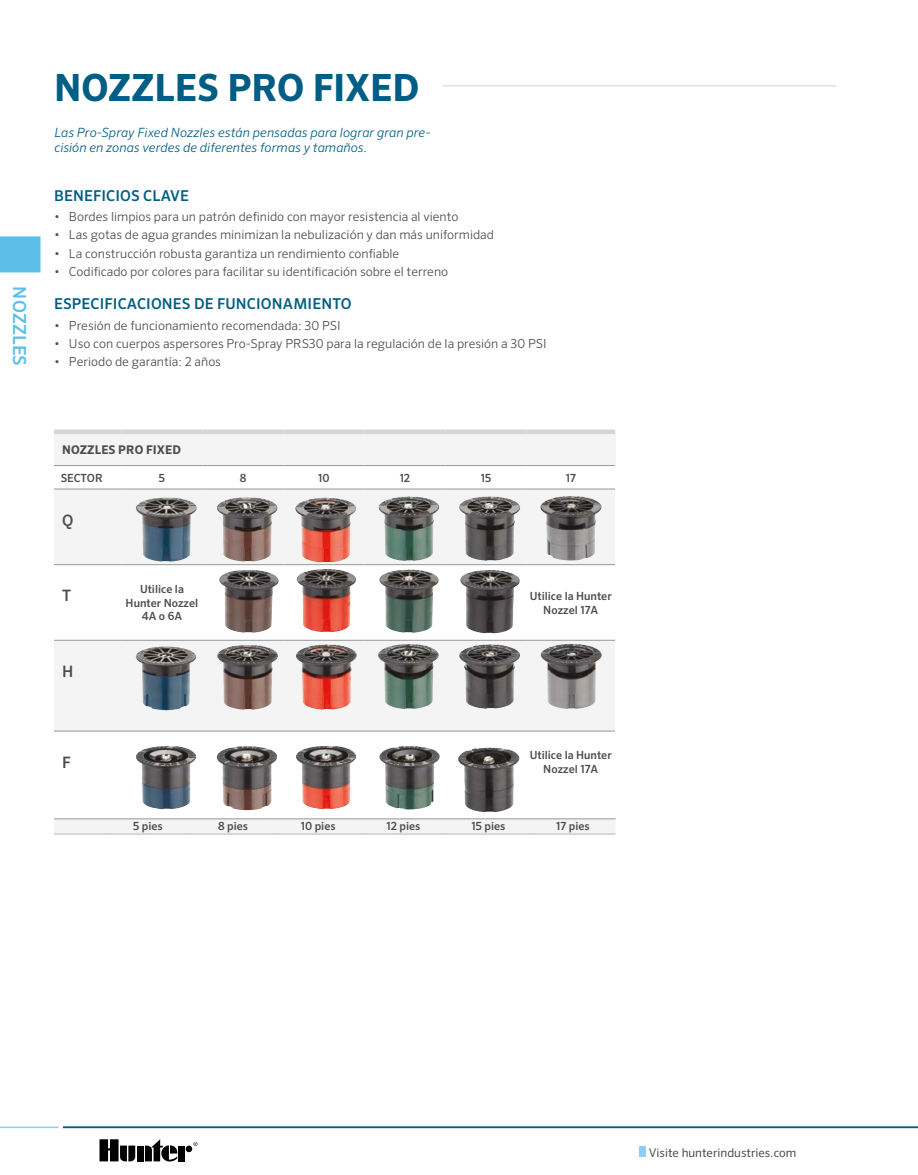
<style>
.page{position:relative;width:918px;height:1175px;background:#fff}
.page>*{position:absolute;margin:0;border:0;box-sizing:border-box;transform-origin:0 0}
.t1{font:700 37.5px "Sero Pro";letter-spacing:-.005em;color:#005d83}
.t2{font:500 18px "Sero Pro";letter-spacing:.01em;color:#5dbee9}
.t3{font:500 15.75px "Sero Pro";color:#4c4d4d}
.t4{font:500 15px "Sero Pro";letter-spacing:.01em;color:#005d83}
.t5{font:italic 300 12.75px/15px "Sero Pro";letter-spacing:.005em;color:#005d83}
.t6{font:300 12.45px "Sero Pro";color:#4c4d4d}
.t7{font:12px "Sero Pro";color:#4c4d4d}
.t8{font:700 12px "Sero Pro";letter-spacing:.01em;color:#4c4d4d}
.t9{font:500 11.25px/13.5px "Sero Pro";color:#4c4d4d;text-align:center}
</style>
<div class="page">
<div style="left:640px;top:1146px;width:6px;height:10px;background:#8dcef2"></div>
<hr style="left:63px;top:1126px;width:855px;height:2px;background:#005d83">
<hr style="left:0;top:1126px;width:58px;height:2px;background:#8dcef2">
<svg style="left:194px;top:1142px;width:3px;height:4px"></svg>
<div style="left:137px;top:1145px;width:7px;height:16px;background:#000"></div>
<div style="left:186px;top:1145px;width:6px;height:7px;background:#000;border-radius:50%"></div>
<div style="left:178px;top:1145px;width:7px;height:16px;background:#000"></div>
<svg style="left:145px;top:1139px;width:32px;height:22px"></svg>
<svg style="left:100px;top:1139px;width:35px;height:22px"></svg>
<div style="left:0;top:236px;width:40px;height:36px;background:#5dbee9"></div>
<hr style="left:55px;top:85px;width:781px;height:1px;background:#d5d2d0">
<div style="left:54px;top:52px;width:389px;height:49px;background:#fff"></div>
<div style="left:54px;top:432px;width:561px;height:33px;background:#f4f4f4"></div>
<svg style="left:54px;top:490px;width:561px;height:74px;fill:#f4f4f4"></svg>
<svg style="left:54px;top:565px;width:561px;height:241px"></svg>
<hr style="left:54px;top:489px;width:68px;height:1px;background:#969798">
<hr style="left:122px;top:489px;width:80px;height:1px;background:#969798">
<hr style="left:202px;top:489px;width:82px;height:1px;background:#969798">
<hr style="left:284px;top:489px;width:80px;height:1px;background:#969798">
<hr style="left:364px;top:489px;width:82px;height:1px;background:#969798">
<hr style="left:446px;top:489px;width:80px;height:1px;background:#969798">
<hr style="left:526px;top:489px;width:89px;height:1px;background:#969798">
<hr style="left:54px;top:564px;width:68px;height:1px;background:#969798">
<hr style="left:122px;top:564px;width:80px;height:1px;background:#969798">
<hr style="left:202px;top:564px;width:82px;height:1px;background:#969798">
<hr style="left:284px;top:564px;width:80px;height:1px;background:#969798">
<hr style="left:364px;top:564px;width:82px;height:1px;background:#969798">
<hr style="left:446px;top:564px;width:80px;height:1px;background:#969798">
<hr style="left:526px;top:564px;width:89px;height:1px;background:#969798">
<hr style="left:122px;top:730px;width:80px;height:1px;background:#969798">
<hr style="left:202px;top:730px;width:82px;height:1px;background:#969798">
<hr style="left:284px;top:730px;width:80px;height:1px;background:#969798">
<hr style="left:54px;top:730px;width:68px;height:1px;background:#969798">
<hr style="left:526px;top:730px;width:89px;height:1px;background:#969798">
<hr style="left:364px;top:730px;width:82px;height:1px;background:#969798">
<hr style="left:446px;top:730px;width:80px;height:1px;background:#969798">
<hr style="left:54px;top:465px;width:68px;height:1px;background:#969798">
<hr style="left:122px;top:465px;width:80px;height:1px;background:#969798">
<hr style="left:202px;top:465px;width:82px;height:1px;background:#969798">
<hr style="left:284px;top:465px;width:80px;height:1px;background:#969798">
<hr style="left:364px;top:465px;width:82px;height:1px;background:#969798">
<hr style="left:446px;top:465px;width:80px;height:1px;background:#969798">
<hr style="left:526px;top:465px;width:89px;height:1px;background:#969798">
<hr style="left:54px;top:640px;width:68px;height:1px;background:#969798">
<hr style="left:122px;top:640px;width:80px;height:1px;background:#969798">
<hr style="left:202px;top:640px;width:82px;height:1px;background:#969798">
<hr style="left:284px;top:640px;width:80px;height:1px;background:#969798">
<hr style="left:364px;top:640px;width:82px;height:1px;background:#969798">
<hr style="left:446px;top:640px;width:80px;height:1px;background:#969798">
<hr style="left:526px;top:640px;width:89px;height:1px;background:#969798">
<div style="left:54px;top:429px;width:68px;height:5px;background:#d4d5d5"></div>
<div style="left:122px;top:429px;width:80px;height:5px;background:#d4d5d5"></div>
<div style="left:202px;top:429px;width:82px;height:5px;background:#d4d5d5"></div>
<div style="left:284px;top:429px;width:80px;height:5px;background:#d4d5d5"></div>
<div style="left:364px;top:429px;width:82px;height:5px;background:#d4d5d5"></div>
<div style="left:446px;top:429px;width:80px;height:5px;background:#d4d5d5"></div>
<div style="left:526px;top:429px;width:89px;height:5px;background:#d4d5d5"></div>
<img style="left:295px;top:497px;width:29px;height:14px">
<img style="left:379px;top:496px;width:30px;height:15px">
<img style="left:459px;top:496px;width:30px;height:16px">
<img style="left:541px;top:496px;width:28px;height:9px">
<img style="left:217px;top:497px;width:30px;height:13px">
<img style="left:145px;top:646px;width:21px;height:3px">
<img style="left:296px;top:644px;width:30px;height:15px">
<img style="left:378px;top:644px;width:30px;height:14px">
<img style="left:459px;top:644px;width:31px;height:13px">
<img style="left:541px;top:644px;width:29px;height:14px">
<img style="left:217px;top:645px;width:31px;height:15px">
<img style="left:144px;top:497px;width:24px;height:3px">
<img style="left:297px;top:569px;width:28px;height:14px">
<img style="left:379px;top:569px;width:29px;height:13px">
<img style="left:460px;top:570px;width:29px;height:14px">
<img style="left:219px;top:570px;width:20px;height:15px">
<img style="left:296px;top:746px;width:32px;height:14px">
<img style="left:136px;top:746px;width:32px;height:14px">
<img style="left:379px;top:746px;width:38px;height:13px">
<img style="left:458px;top:747px;width:32px;height:13px">
<img style="left:217px;top:746px;width:30px;height:14px">
<svg style="left:54px;top:819px;width:562px;height:14px"></svg>
<hr style="left:54px;top:818px;width:51px;height:1px;background:#969798">
<hr style="left:105px;top:818px;width:85px;height:1px;background:#969798">
<hr style="left:190px;top:818px;width:85px;height:1px;background:#969798">
<hr style="left:275px;top:818px;width:85px;height:1px;background:#969798">
<hr style="left:360px;top:818px;width:85px;height:1px;background:#969798">
<hr style="left:445px;top:818px;width:85px;height:1px;background:#969798">
<hr style="left:530px;top:818px;width:86px;height:1px;background:#969798">
<hr style="left:54px;top:833px;width:51px;height:2px;background:#d4d5d5">
<hr style="left:105px;top:833px;width:85px;height:2px;background:#d4d5d5">
<hr style="left:190px;top:833px;width:85px;height:2px;background:#d4d5d5">
<hr style="left:275px;top:833px;width:85px;height:2px;background:#d4d5d5">
<hr style="left:360px;top:833px;width:85px;height:2px;background:#d4d5d5">
<hr style="left:445px;top:833px;width:85px;height:2px;background:#d4d5d5">
<hr style="left:530px;top:833px;width:86px;height:2px;background:#d4d5d5">
<h2 class="t2" style="left:30px;top:286px;width:81px;rotate:90deg">NOZZLES</h2>
<h1 class="t1" style="left:54px;top:65px;width:367px">NOZZLES PRO FIXED</h1>
<p class="t5" style="left:55px;top:125px;width:377px">Las Pro-Spray Fixed Nozzles están pensadas para lograr gran pre&shy;cisión en zonas verdes de diferentes formas y tamaños.</p>
<p class="t4" style="left:54px;top:186px;width:137px">BENEFICIOS CLAVE</p>
<p class="t6" style="left:54px;top:209px;width:406px">• Bordes limpios para un patrón definido con mayor resistencia al viento</p>
<p class="t6" style="left:54px;top:228px;width:442px">• Las gotas de agua grandes minimizan la nebulización y dan más uniformidad</p>
<p class="t6" style="left:54px;top:246px;width:347px">• La construcción robusta garantiza un rendimiento confiable</p>
<p class="t6" style="left:54px;top:264px;width:396px">• Codificado por colores para facilitar su identificación sobre el terreno</p>
<p class="t4" style="left:54px;top:295px;width:299px">ESPECIFICACIONES DE FUNCIONAMIENTO</p>
<p class="t6" style="left:54px;top:318px;width:288px">• Presión de funcionamiento recomendada: 30 PSI</p>
<p class="t6" style="left:54px;top:336px;width:494px">• Uso con cuerpos aspersores Pro-Spray PRS30 para la regulación de la presión a 30 PSI</p>
<p class="t6" style="left:54px;top:354px;width:168px">• Periodo de garantía: 2 años</p>
<p class="t8" style="left:62px;top:443px;width:120px">NOZZLES PRO FIXED</p>
<p class="t9" style="left:61px;top:471px;width:44px">SECTOR</p>
<p class="t9" style="left:159px;top:471px;width:8px">5</p>
<p class="t9" style="left:240px;top:471px;width:8px">8</p>
<p class="t9" style="left:318px;top:471px;width:13px">10</p>
<p class="t9" style="left:400px;top:471px;width:12px">12</p>
<p class="t9" style="left:481px;top:471px;width:12px">15</p>
<p class="t9" style="left:566px;top:471px;width:12px">17</p>
<p class="t3" style="left:62px;top:510px;width:13px">Q</p>
<p class="t3" style="left:62px;top:586px;width:11px">T</p>
<p class="t9" style="left:126px;top:582px;width:74px">Utilice la<br>Hunter Nozzel<br>4A o 6A</p>
<p class="t9" style="left:530px;top:589px;width:84px">Utilice la Hunter<br>Nozzel 17A</p>
<p class="t3" style="left:62px;top:661px;width:13px">H</p>
<p class="t3" style="left:62px;top:752px;width:10px">F</p>
<p class="t9" style="left:530px;top:748px;width:84px">Utilice la Hunter<br>Nozzel 17A</p>
<p class="t9" style="left:133px;top:819px;width:31px">5 pies</p>
<p class="t9" style="left:218px;top:819px;width:32px">8 pies</p>
<p class="t9" style="left:301px;top:819px;width:36px">10 pies</p>
<p class="t9" style="left:386px;top:819px;width:36px">12 pies</p>
<p class="t9" style="left:472px;top:819px;width:35px">15 pies</p>
<p class="t9" style="left:556px;top:819px;width:35px">17 pies</p>
<p class="t7" style="left:649px;top:1145px;width:149px">Visite hunterindustries.com</p>
</div>
